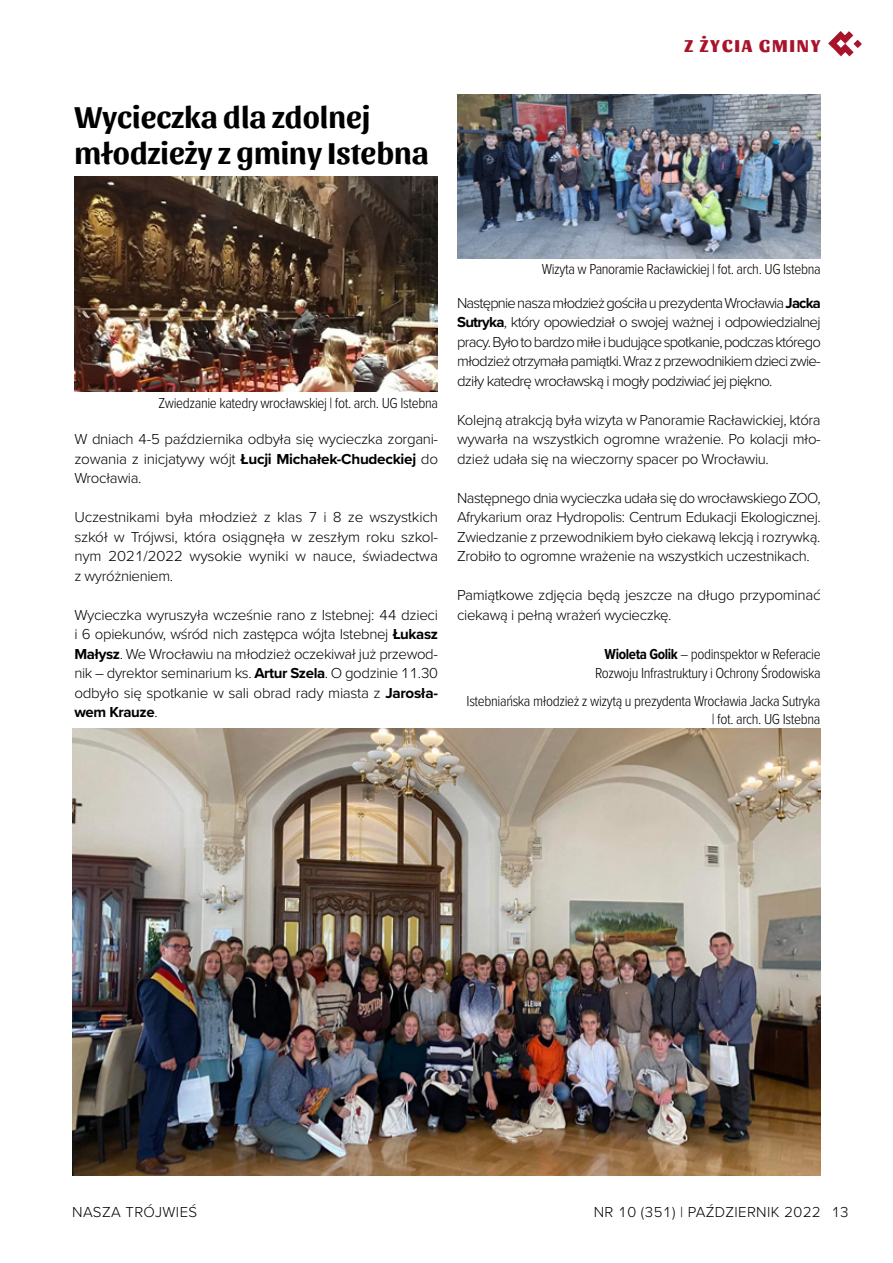
<style>
.page{position:relative;width:893px;height:1263px;background:#fff}
.page>*{position:absolute;margin:0;border:0;box-sizing:border-box;transform-origin:0 0}
.t1{font:700 31.5px/36px "Sansita";color:#000}
.t2{font:800 18px "Sansita";letter-spacing:.1em;color:#a9132a}
.t3{font:300 15px/19.5px "Proxima Nova";letter-spacing:-.025em;color:#000;text-align:justify}
.t4{font:300 15px/19.5px "Proxima Nova Cond";letter-spacing:-.025em;color:#000;text-align:right}
.t5{font:300 15px "Proxima Nova";letter-spacing:.025em;color:#000}
.s1{font-weight:700}
</style>
<div class="page">
<svg style="left:828px;top:31px;width:34px;height:25px"></svg>
<img style="left:74px;top:176px;width:364px;height:215px">
<img style="left:457px;top:95px;width:364px;height:163px">
<img style="left:72px;top:728px;width:749px;height:448px">
<h1 class="t1" style="left:74px;top:99px;width:356px">Wycieczka dla zdolnej młodzieży z gminy Istebna</h1>
<p class="t2" style="left:684px;top:35px;width:138px">Z ŻYCIA GMINY</p>
<p class="t4" style="left:159px;top:392px;width:281px">Zwiedzanie katedry wrocławskiej | fot. arch. UG Istebna</p>
<p class="t3" style="left:74px;top:428px;width:365px">W dniach 4-5 października odbyła się wycieczka zorgani&shy;zowania z inicjatywy wójt <span class="s1">Łucji Michałek-Chudeckiej</span> do Wrocławia.</p>
<p class="t3" style="left:74px;top:506px;width:365px">Uczestnikami była młodzież z klas 7 i 8 ze wszystkich szkół w Trójwsi, która osiągnęła w zeszłym roku szkol&shy;nym 2021/2022 wysokie wyniki w nauce, świadectwa z wyróżnieniem.</p>
<p class="t3" style="left:74px;top:604px;width:365px">Wycieczka wyruszyła wcześnie rano z Istebnej: 44 dzieci i 6 opiekunów, wśród nich zastępca wójta Istebnej <span class="s1">Łukasz Małysz</span>. We Wrocławiu na młodzież oczekiwał już przewod&shy;nik – dyrektor seminarium ks. <span class="s1">Artur Szela</span>. O godzinie 11.30 odbyło się spotkanie w sali obrad rady miasta z <span class="s1">Jarosła&shy;wem Krauze</span>.</p>
<p class="t4" style="left:542px;top:259px;width:280px">Wizyta w Panoramie Racławickiej | fot. arch. UG Istebna</p>
<p class="t3" style="left:457px;top:292px;width:365px">Następnie nasza młodzież gościła u prezydenta Wrocławia <span class="s1">Jacka Sutryka</span>, który opowiedział o swojej ważnej i odpowiedzialnej pracy. Było to bardzo miłe i budujące spotkanie, podczas którego młodzież otrzymała pamiątki. Wraz z przewodnikiem dzieci zwie&shy;dziły katedrę wrocławską i mogły podziwiać jej piękno.</p>
<p class="t3" style="left:457px;top:409px;width:365px">Kolejną atrakcją była wizyta w Panoramie Racławickiej, która wywarła na wszystkich ogromne wrażenie. Po kolacji mło&shy;dzież udała się na wieczorny spacer po Wrocławiu.</p>
<p class="t3" style="left:457px;top:487px;width:365px">Następnego dnia wycieczka udała się do wrocławskiego ZOO, Afrykarium oraz Hydropolis: Centrum Edukacji Ekologicznej.<br>Zwiedzanie z przewodnikiem było ciekawą lekcją i rozrywką.<br>Zrobiło to ogromne wrażenie na wszystkich uczestnikach.</p>
<p class="t3" style="left:457px;top:584px;width:365px">Pamiątkowe zdjęcia będą jeszcze na długo przypominać ciekawą i pełną wrażeń wycieczkę.</p>
<p class="t4" style="left:595px;top:643px;width:227px"><span class="s1">Wioleta Golik</span> – podinspektor w Referacie<br>Rozwoju Infrastruktury i Ochrony Środowiska</p>
<p class="t4" style="left:467px;top:691px;width:355px;line-height:18px">Istebniańska młodzież z wizytą u prezydenta Wrocławia Jacka Sutryka | fot. arch. UG Istebna</p>
<p class="t5" style="left:72px;top:1201px;width:126px">NASZA TRÓJWIEŚ</p>
<p class="t5" style="left:594px;top:1201px;width:228px">NR 10 (351) | PAŹDZIERNIK 2022</p>
<p class="t3" style="left:831px;top:1201px;width:19px">13</p>
</div>
